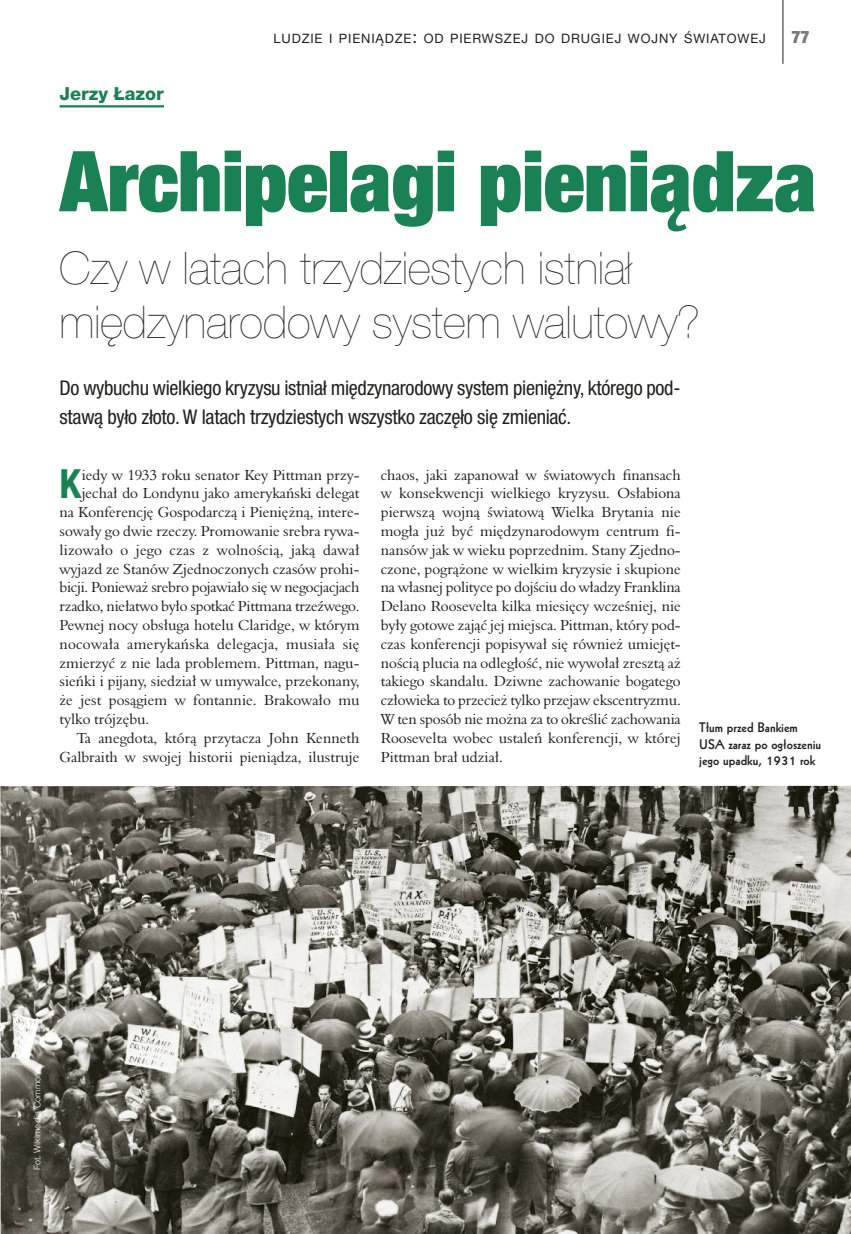
<style>
.page{position:relative;width:851px;height:1234px;background:#fff}
.page>*{position:absolute;margin:0;border:0;box-sizing:border-box;transform-origin:0 0}
.t1{font:900 condensed 84px "Helvetica Neue LT Com";color:#198153}
.t2{font:200 45px/54px "Helvetica Neue LT Com";color:#1f1f1e}
.t3{font:700 condensed 40.2px "Helvetica Neue LT Com";color:#198153}
.t4{font:condensed 20.25px/28.5px "Helvetica Neue LT Com";letter-spacing:-.015em;color:#1f1f1e}
.t5{font:800 18px "Helvetica Neue LT Com";color:#198153}
.t6{font:900 condensed 17.25px "Helvetica Neue LT Com";color:#797978}
.t7{font:15px/18.8px "Aldine 401 EU";color:#1f1f1e;text-align:justify}
.t8{font:15px "Aldine 401 EU";letter-spacing:.02em;color:#1f1f1e}
.t9{font:700 13.5px/16.2px "Geometric 231 EU";color:#1f1f1e}
.t10{font:12.9px "Helvetica Neue LT Com";letter-spacing:.065em;color:#1f1f1e}
.t11{font:300 9px "Helvetica";color:#fff}
.s1{font-size:17.25px}
</style>
<div class="page">
<hr style="left:782px;top:0;width:1px;height:64px;background:#1f1f1e">
<hr style="left:60px;top:105px;width:104px;height:2px;background:#198153">
<img style="left:1px;top:785px;width:849px;height:448px">
<p class="t5" style="left:60px;top:83px;width:106px">Jerzy Łazor</p>
<p class="t10" style="left:273px;top:30px;width:494px">LUDZIE I PIENIĄDZE<span class="s1">:</span> OD PIERWSZEJ DO DRUGIEJ WOJNY ŚWIATOWEJ</p>
<p class="t6" style="left:791px;top:27px;width:19px">77</p>
<h1 class="t1" style="left:60px;top:128px;width:758px">Archipelagi pieniądza</h1>
<h2 class="t2" style="left:60px;top:241px;width:641px">Czy w latach trzydziestych istniał międzynarodowy system walutowy?</h2>
<h3 class="t4" style="left:60px;top:373px;width:622px">Do wybuchu wielkiego kryzysu istniał międzynarodowy system pieniężny, którego pod&shy;stawą było złoto.W latach trzydziestych wszystko zaczęło się zmieniać.</h3>
<h3 class="t3" style="left:60px;top:460px;width:23px">K</h3>
<p class="t7" style="left:82px;top:465px;width:279px">iedy w 1933 roku senator Key Pittman przy-</p>
<p class="t7" style="left:82px;top:484px;width:279px">jechał do Londynu jako amerykański delegat</p>
<p class="t7" style="left:60px;top:503px;width:301px">na Konferencję Gospodarczą i Pieniężną, intere-</p>
<p class="t7" style="left:60px;top:521px;width:301px">sowały go dwie rzeczy. Promowanie srebra rywa-</p>
<p class="t7" style="left:60px;top:540px;width:301px">lizowało o jego czas z wolnością, jaką dawał</p>
<p class="t7" style="left:60px;top:559px;width:301px">wyjazd ze Stanów Zjednoczonych czasów prohi-</p>
<p class="t7" style="left:60px;top:578px;width:301px">bicji. Ponieważ srebro pojawiało się w negocjacjach</p>
<p class="t7" style="left:60px;top:596px;width:301px">rzadko, niełatwo było spotkać Pittmana trzeźwego.</p>
<p class="t7" style="left:60px;top:615px;width:301px">Pewnej nocy obsługa hotelu Claridge, w którym</p>
<p class="t8" style="left:60px;top:634px;width:301px">nocowała amerykańska delegacja, musiała się</p>
<p class="t7" style="left:60px;top:653px;width:301px">zmierzyć z nie lada problemem. Pittman, nagu-</p>
<p class="t7" style="left:60px;top:671px;width:301px">sieńki i pĳany, siedział w umywalce, przekonany,</p>
<p class="t7" style="left:60px;top:690px;width:301px">że jest posągiem w fontannie. Brakowało mu</p>
<p class="t7" style="left:60px;top:709px;width:91px">tylko trójzębu.</p>
<p class="t7" style="left:77px;top:728px;width:284px">Ta anegdota, którą przytacza John Kenneth</p>
<p class="t7" style="left:60px;top:747px;width:301px">Galbraith w swojej historii pieniądza, ilustruje</p>
<p class="t7" style="left:381px;top:465px;width:301px">chaos, jaki zapanował w światowych finansach w konsekwencji wielkiego kryzysu. Osłabiona pierwszą wojną światową Wielka Brytania nie mogła już być międzynarodowym centrum fi&shy;nansów jak w wieku poprzednim. Stany Zjedno&shy;czone, pogrążone w wielkim kryzysie i skupione na własnej polityce po dojściu do władzy Franklina Delano Roosevelta kilka miesięcy wcześniej, nie były gotowe zająć jej miejsca. Pittman, który pod&shy;czas konferencji popisywał się również umiejęt&shy;nością plucia na odległość, nie wywołał zresztą aż takiego skandalu. Dziwne zachowanie bogatego człowieka to przecież tylko przejaw ekscentryzmu.<br>W ten sposób nie można za to określić zachowania Roosevelta wobec ustaleń konferencji, w której Pittman brał udział.</p>
<p class="t9" style="left:699px;top:719px;width:123px">Tłum przed Bankiem<br>USA zaraz po ogłoszeniu jego upadku, 1931 rok</p>
<p class="t11" style="left:30px;top:1169px;width:104px;rotate:-90deg">Fot. Wikimedia Commons</p>
</div>
